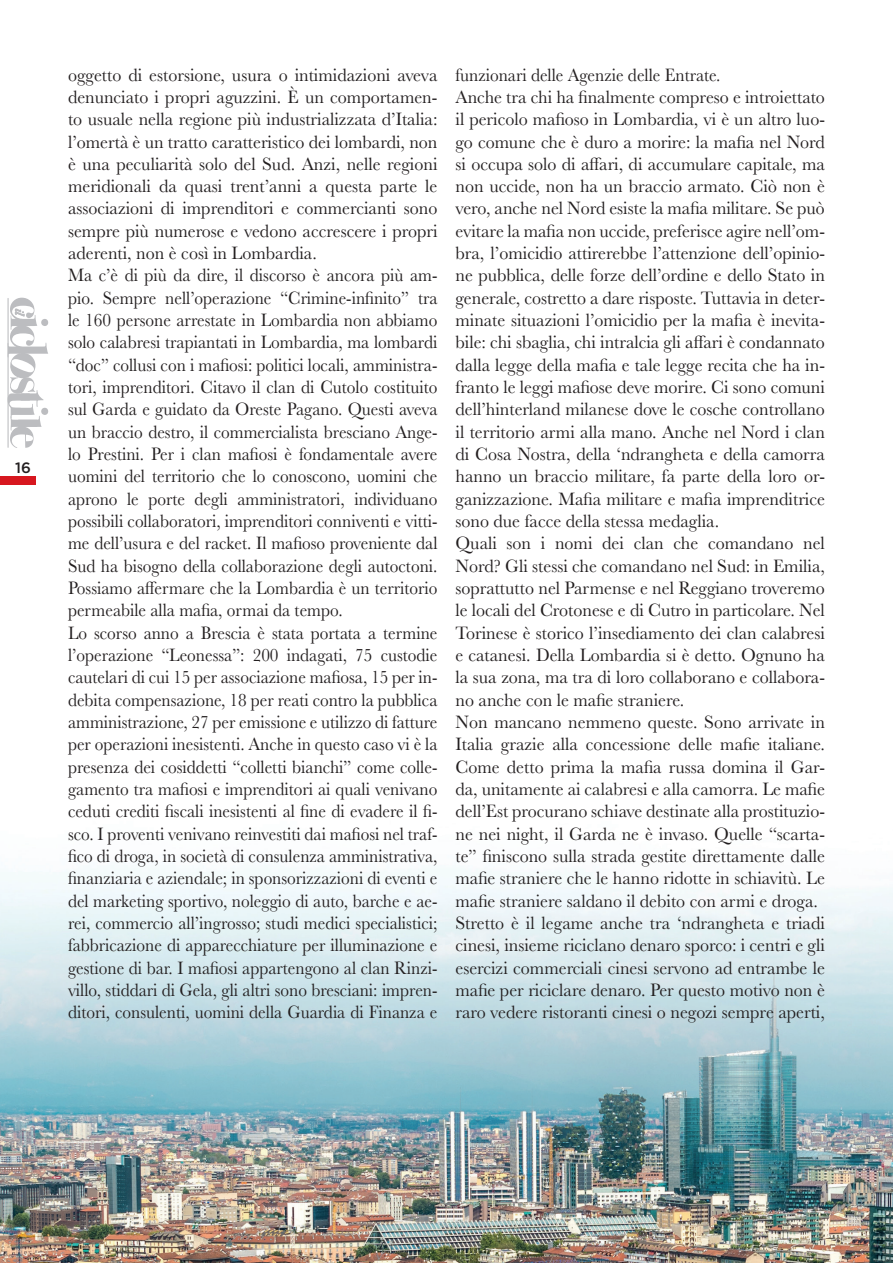
<style>
.page{position:relative;width:893px;height:1263px;background:#fff}
.page>*{position:absolute;margin:0;border:0;box-sizing:border-box;transform-origin:0 0}
.t1{font:18.6px/22.4px "Baskerville";color:#231f20}
.t2{font:18.6px/22.4px "Baskerville";color:#231f20;scale:.93 1}
.t3{font:500 15px "Gotham";color:#231f20}
</style>
<div class="page">
<div style="left:0;top:476px;width:35px;height:8px;background:#d7171f"></div>
<svg style="left:8px;top:298px;width:40px;height:150px"></svg>
<img style="left:0;top:865px;width:893px;height:398px">
<p class="t3" style="left:15px;top:457px;width:17px">16</p>
<p class="t1" style="left:68px;top:64px;width:371px">oggetto di estorsione, usura o intimidazioni aveva denunciato i propri aguzzini. È un comportamen&shy;to usuale nella regione più industrializzata d’Italia: l’omertà è un tratto caratteristico dei lombardi, non è una peculiarità solo del Sud. Anzi, nelle regioni meridionali da quasi trent’anni a questa parte le associazioni di imprenditori e commercianti sono sempre più numerose e vedono accrescere i propri aderenti, non è così in Lombardia.<br>Ma c’è di più da dire, il discorso è ancora più am&shy;pio. Sempre nell’operazione “Crimine-infinito” tra le 160 persone arrestate in Lombardia non abbiamo solo calabresi trapiantati in Lombardia, ma lombardi “doc” collusi con i mafiosi: politici locali, amministra&shy;tori, imprenditori. Citavo il clan di Cutolo costituito sul Garda e guidato da Oreste Pagano. Questi aveva un braccio destro, il commercialista bresciano Ange&shy;lo Prestini. Per i clan mafiosi è fondamentale avere uomini del territorio che lo conoscono, uomini che aprono le porte degli amministratori, individuano possibili collaboratori, imprenditori conniventi e vitti&shy;me dell’usura e del racket. Il mafioso proveniente dal Sud ha bisogno della collaborazione degli autoctoni.<br>Possiamo affermare che la Lombardia è un territorio permeabile alla mafia, ormai da tempo.<br>Lo scorso anno a Brescia è stata portata a termine l’operazione “Leonessa”: 200 indagati, 75 custodie cautelari di cui 15 per associazione mafiosa, 15 per in&shy;debita compensazione, 18 per reati contro la pubblica amministrazione, 27 per emissione e utilizzo di fatture per operazioni inesistenti. Anche in questo caso vi è la presenza dei cosiddetti “colletti bianchi” come colle&shy;gamento tra mafiosi e imprenditori ai quali venivano ceduti crediti fiscali inesistenti al fine di evadere il fi&shy;sco. I proventi venivano reinvestiti dai mafiosi nel traf&shy;fico di droga, in società di consulenza amministrativa, finanziaria e aziendale; in sponsorizzazioni di eventi e del marketing sportivo, noleggio di auto, barche e ae&shy;rei, commercio all’ingrosso; studi medici specialistici; fabbricazione di apparecchiature per illuminazione e gestione di bar. I mafiosi appartengono al clan Rinzi&shy;villo, stiddari di Gela, gli altri sono bresciani: impren&shy;ditori, consulenti, uomini della Guardia di Finanza e</p>
<p class="t2" style="left:455px;top:64px;width:399px">funzionari delle Agenzie delle Entrate.<br>Anche tra chi ha finalmente compreso e introiettato il pericolo mafioso in Lombardia, vi è un altro luo&shy;go comune che è duro a morire: la mafia nel Nord si occupa solo di affari, di accumulare capitale, ma non uccide, non ha un braccio armato. Ciò non è vero, anche nel Nord esiste la mafia militare. Se può evitare la mafia non uccide, preferisce agire nell’om&shy;bra, l’omicidio attirerebbe l’attenzione dell’opinio&shy;ne pubblica, delle forze dell’ordine e dello Stato in generale, costretto a dare risposte. Tuttavia in deter&shy;minate situazioni l’omicidio per la mafia è inevita&shy;bile: chi sbaglia, chi intralcia gli affari è condannato dalla legge della mafia e tale legge recita che ha in&shy;franto le leggi mafiose deve morire. Ci sono comuni dell’hinterland milanese dove le cosche controllano il territorio armi alla mano. Anche nel Nord i clan di Cosa Nostra, della ‘ndrangheta e della camorra hanno un braccio militare, fa parte della loro or&shy;ganizzazione. Mafia militare e mafia imprenditrice sono due facce della stessa medaglia.<br>Quali son i nomi dei clan che comandano nel Nord? Gli stessi che comandano nel Sud: in Emilia, soprattutto nel Parmense e nel Reggiano troveremo le locali del Crotonese e di Cutro in particolare. Nel Torinese è storico l’insediamento dei clan calabresi e catanesi. Della Lombardia si è detto. Ognuno ha la sua zona, ma tra di loro collaborano e collabora&shy;no anche con le mafie straniere.<br>Non mancano nemmeno queste. Sono arrivate in Italia grazie alla concessione delle mafie italiane.<br>Come detto prima la mafia russa domina il Gar&shy;da, unitamente ai calabresi e alla camorra. Le mafie dell’Est procurano schiave destinate alla prostituzio&shy;ne nei night, il Garda ne è invaso. Quelle “scarta&shy;te” finiscono sulla strada gestite direttamente dalle mafie straniere che le hanno ridotte in schiavitù. Le mafie straniere saldano il debito con armi e droga.<br>Stretto è il legame anche tra ‘ndrangheta e triadi cinesi, insieme riciclano denaro sporco: i centri e gli esercizi commerciali cinesi servono ad entrambe le mafie per riciclare denaro. Per questo motivo non è raro vedere ristoranti cinesi o negozi sempre aperti,</p>
</div>
